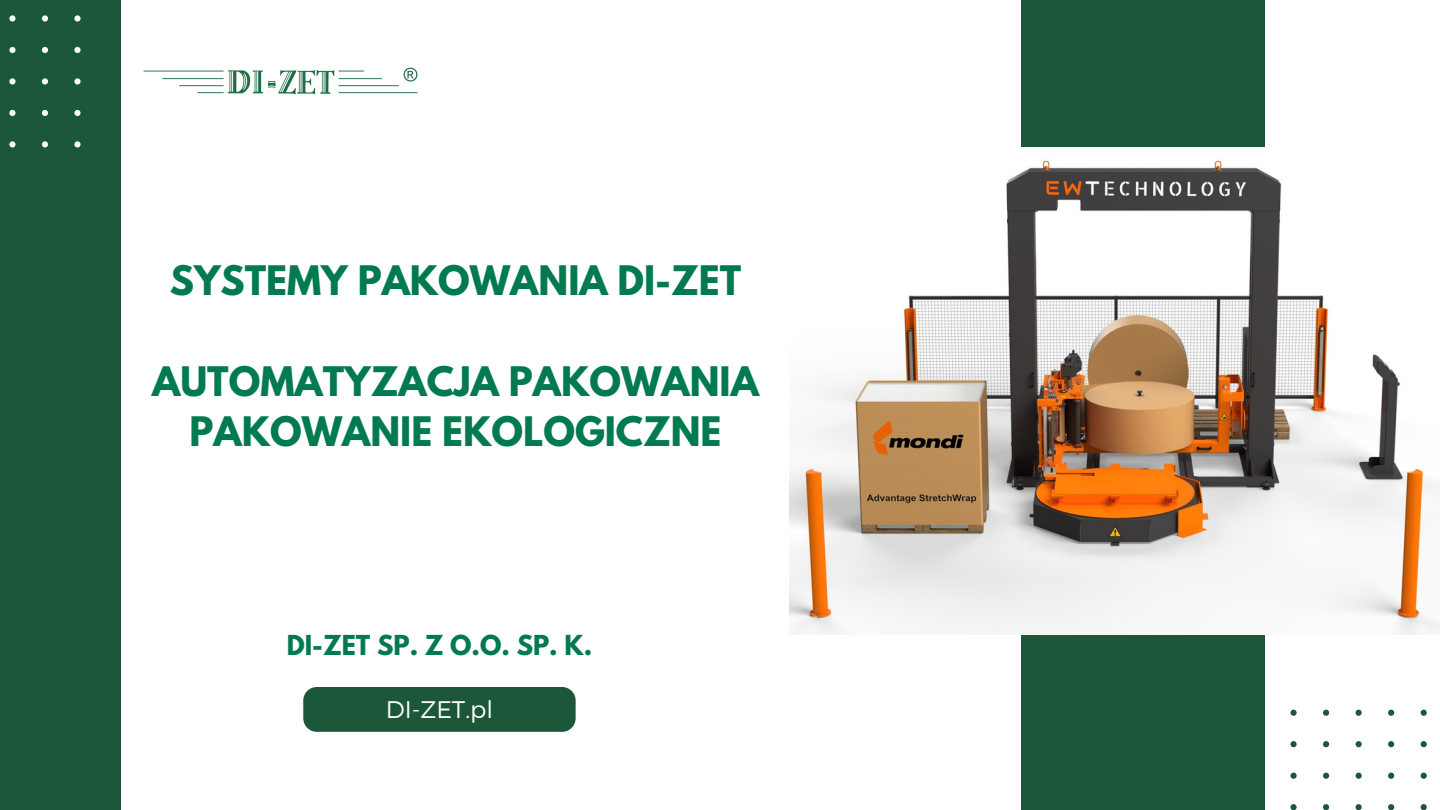
<style>
.page{position:relative;width:1440px;height:810px;background:#fff}
.page>*{position:absolute;margin:0;border:0;box-sizing:border-box;transform-origin:0 0}
.t1{font:700 36.1px/50.2px "League Spartan";color:#007a4e;text-align:center}
.t2{font:700 24.4px "League Spartan";color:#007a4e}
.t3{font:300 24px "Montserrat";color:#fff}
</style>
<div class="page">
<div style="left:1022px;top:0;width:243px;height:810px;background:#1c5739"></div>
<svg style="left:1290px;top:710px;width:137px;height:100px"></svg>
<div style="left:0;top:0;width:122px;height:810px;background:#1c5739"></div>
<div style="left:303px;top:687px;width:273px;height:45px;background:#1c5739;border-radius:14px"></div>
<svg style="left:9px;top:15px;width:72px;height:133px"></svg>
<img style="left:143px;top:67px;width:275px;height:28px">
<img style="left:790px;top:148px;width:650px;height:486px">
<h1 class="t1" style="left:170px;top:260px;width:573px">SYSTEMY PAKOWANIA DI-ZET</h1>
<h2 class="t1" style="left:152px;top:361px;width:608px">AUTOMATYZACJA PAKOWANIA<br>PAKOWANIE EKOLOGICZNE</h2>
<p class="t2" style="left:287px;top:633px;width:307px">DI-ZET SP. Z O.O. SP. K.</p>
<p class="t3" style="left:386px;top:694px;width:109px">DI-ZET.pl</p>
</div>
